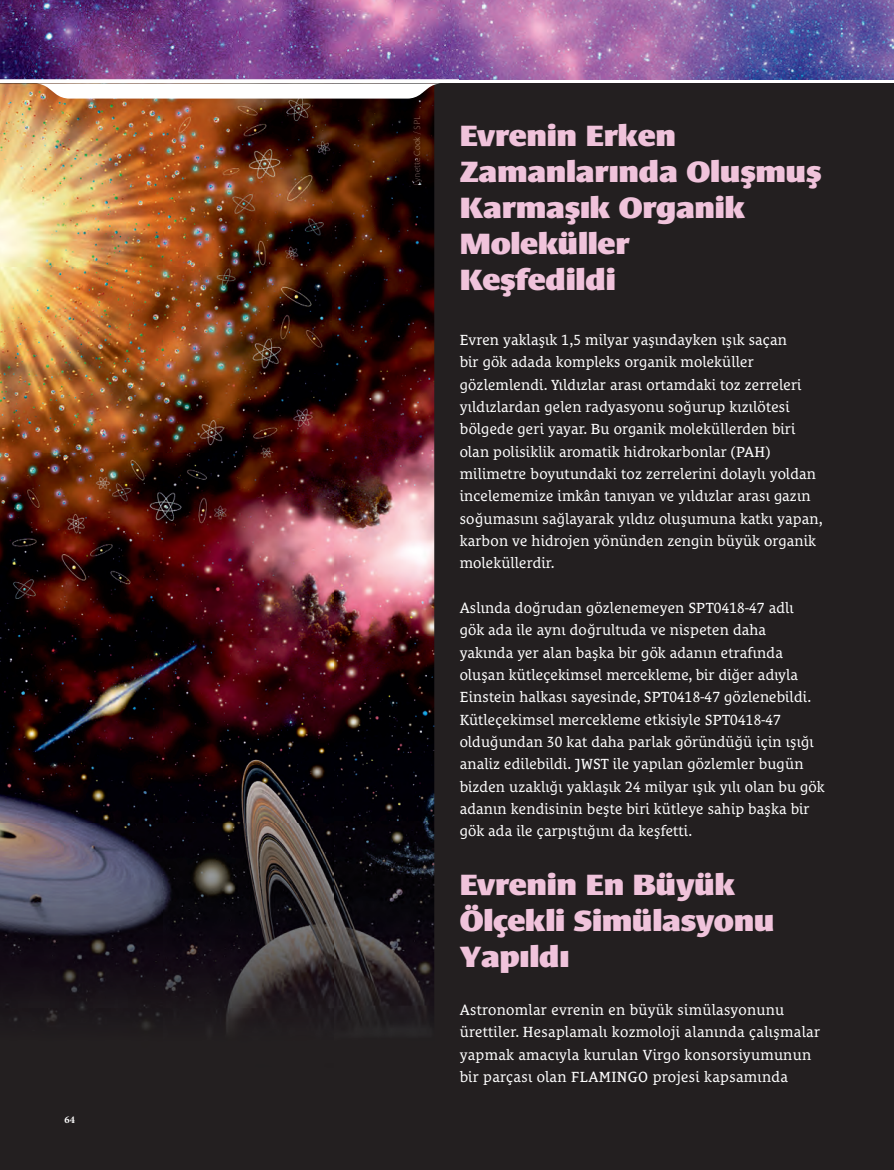
<style>
.page{position:relative;width:894px;height:1170px;background:#fff}
.page>*{position:absolute;margin:0;border:0;box-sizing:border-box;transform-origin:0 0}
.t1{font:900 30px/36px "Le Monde Sans Pro";letter-spacing:-.01em;color:#f0c3db}
.t2{font:15px/22.4px "Le Monde Courrier Pro";letter-spacing:.01em;color:#fff}
.t3{font:700 10.35px "Minion Pro";color:#fff}
.t4{font:300 expanded 9px "Le Monde Sans Pro";letter-spacing:-.01em;color:#a07e68}
.t5{font:300 expanded 9px "Le Monde Sans Pro";letter-spacing:-.01em;color:#826763}
.s1{color:#8a6961}
.s2{color:#806665}
.s3{color:#8c6a5f}
.s4{color:#856761}
.s5{color:#8f6f60}
</style>
<div class="page">
<div style="left:0;top:83px;width:893px;height:1086px;background:#231f20"></div>
<img style="left:0;top:83px;width:434px;height:946px">
<img style="left:413px;top:116px;width:9px;height:68px">
<img style="left:0;top:0;width:460px;height:79px">
<svg style="left:35px;top:83px;width:405px;height:16px;background:#eae4e1"></svg>
<img style="left:460px;top:0;width:433px;height:79px">
<p class="t3" style="left:64px;top:1112px;width:12px">64</p>
<p class="t4" style="left:413px;top:168px;width:54px;rotate:-90deg"><span class="s1">t</span> Cook <span class="s2">S</span><span class="s3">/</span> <span class="s4">PL</span></p>
<p class="t5" style="left:413px;top:186px;width:29px;rotate:-90deg">Lyne <span class="s5">te</span></p>
<h1 class="t1" style="left:460px;top:119px;width:363px">Evrenin Erken<br>Zamanlarında Oluşmuş<br>Karmaşık Organik<br>Moleküller<br>Keşfedildi</h1>
<p class="t2" style="left:460px;top:330px;width:364px">Evren yaklaşık 1,5 milyar yaşındayken ışık saçan<br>bir gök adada kompleks organik moleküller gözlemlendi. Yıldızlar arası ortamdaki toz zerreleri yıldızlardan gelen radyasyonu soğurup kızılötesi bölgede geri yayar. Bu organik moleküllerden biri olan polisiklik aromatik hidrokarbonlar (PAH) milimetre boyutundaki toz zerrelerini dolaylı yoldan incelememize imkân tanıyan ve yıldızlar arası gazın soğumasını sağlayarak yıldız oluşumuna katkı yapan, karbon ve hidrojen yönünden zengin büyük organik moleküllerdir.</p>
<p class="t2" style="left:460px;top:597px;width:366px">Aslında doğrudan gözlenemeyen SPT0418-47 adlı<br>gök ada ile aynı doğrultuda ve nispeten daha<br>yakında yer alan başka bir gök adanın etrafında oluşan kütleçekimsel mercekleme, bir diğer adıyla Einstein halkası sayesinde, SPT0418-47 gözlenebildi.<br>Kütleçekimsel mercekleme etkisiyle SPT0418-47 olduğundan 30 kat daha parlak göründüğü için ışığı analiz edilebildi. JWST ile yapılan gözlemler bugün bizden uzaklığı yaklaşık 24 milyar ışık yılı olan bu gök adanın kendisinin beşte biri kütleye sahip başka bir gök ada ile çarpıştığını da keşfetti.</p>
<h1 class="t1" style="left:460px;top:868px;width:316px">Evrenin En Büyük<br>Ölçekli Simülasyonu<br>Yapıldı</h1>
<p class="t2" style="left:460px;top:999px;width:362px">Astronomlar evrenin en büyük simülasyonunu ürettiler. Hesaplamalı kozmoloji alanında çalışmalar yapmak amacıyla kurulan Virgo konsorsiyumunun bir parçası olan FLAMINGO projesi kapsamında</p>
</div>
